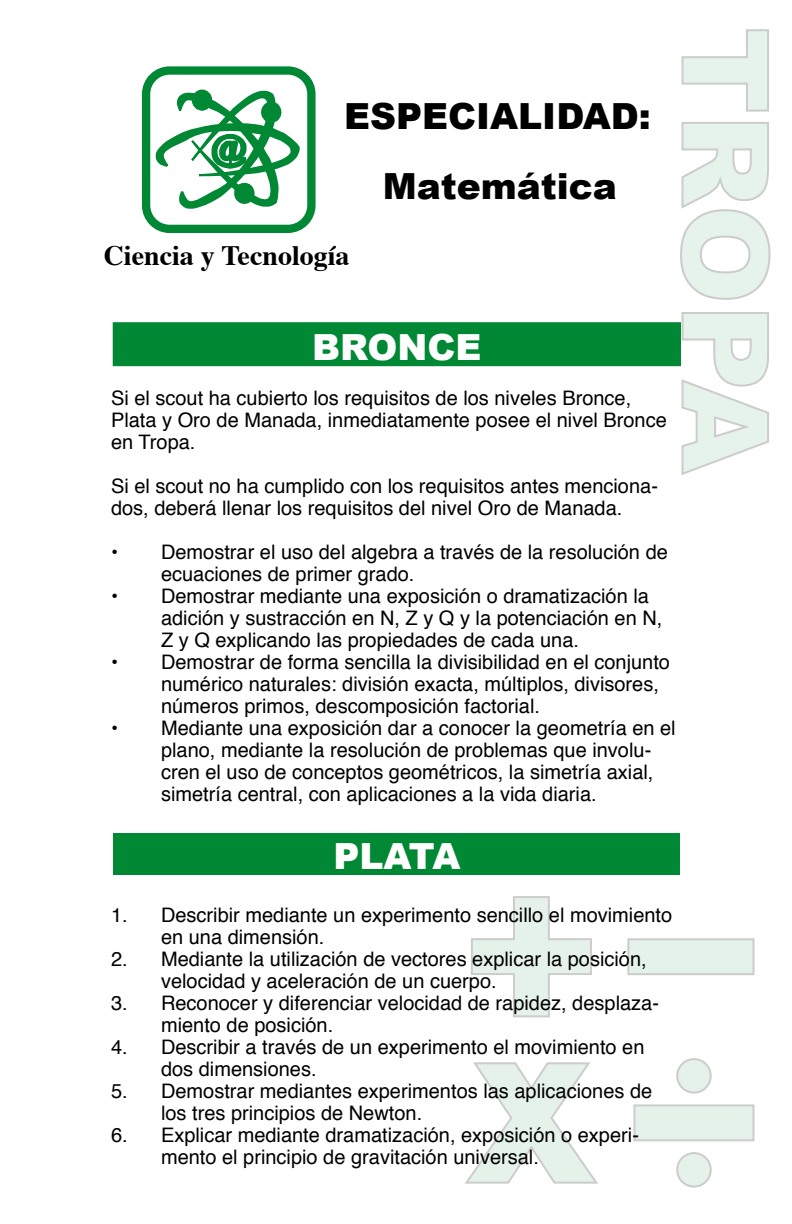
<style>
.page{position:relative;width:792px;height:1224px;background:#fff}
.page>*{position:absolute;margin:0;border:0;box-sizing:border-box;transform-origin:0 0}
.t1{font:900 119.6px "Arial";letter-spacing:-.01em;color:#e5f3eb}
.t2{font:900 36px/69.8px "Arial";color:#000;text-align:center}
.t3{font:900 36px "Arial";color:#fff}
.t4{font:700 28px "Times";color:#000}
.t5{font:20px/22px "Helvetica";color:#000}
</style>
<div class="page">
<svg style="left:471px;top:896px;width:121px;height:122px"></svg>
<div style="left:627px;top:938px;width:128px;height:37px;background:#e5f2ea;border:2px solid #ccc"></div>
<svg style="left:465px;top:1062px;width:133px;height:122px"></svg>
<svg style="left:633px;top:1058px;width:122px;height:130px"></svg>
<svg style="left:681px;top:29px;width:88px;height:83px"></svg>
<svg style="left:680px;top:122px;width:91px;height:178px"></svg>
<svg style="left:680px;top:312px;width:89px;height:163px"></svg>
<div style="left:114px;top:833px;width:566px;height:42px;background:#008834"></div>
<div style="left:113px;top:322px;width:568px;height:44px;background:#008834;border:2px solid #008834"></div>
<svg style="left:151px;top:88px;width:149px;height:121px"></svg>
<div style="left:142px;top:66px;width:174px;height:167px;border:8px solid #008834;border-radius:24px"></div>
<h1 class="t1" style="left:812px;top:27px;width:448px;rotate:90deg">TROPA</h1>
<h2 class="t2" style="left:344px;top:80px;width:308px">ESPECIALIDAD:<br>Matemática</h2>
<h3 class="t4" style="left:104px;top:229px;width:247px">Ciencia y Tecnología</h3>
<h2 class="t3" style="left:312px;top:321px;width:171px">BRONCE</h2>
<p class="t5" style="left:111px;top:388px;width:557px">Si el scout ha cubierto los requisitos de los niveles Bronce,<br>Plata y Oro de Manada, inmediatamente posee el nivel Bronce en Tropa.</p>
<p class="t5" style="left:111px;top:476px;width:548px">Si el scout no ha cumplido con los requisitos antes menciona&shy;dos, deberá llenar los requisitos del nivel Oro de Manada.</p>
<p class="t5" style="left:161px;top:542px;width:508px;text-indent:-50px">• Demostrar el uso del algebra a través de la resolución de ecuaciones de primer grado.</p>
<p class="t5" style="left:161px;top:586px;width:503px;text-indent:-50px">• Demostrar mediante una exposición o dramatización la adición y sustracción en N, Z y Q y la potenciación en N,<br>Z y Q explicando las propiedades de cada una.</p>
<p class="t5" style="left:161px;top:652px;width:511px;text-indent:-50px">• Demostrar de forma sencilla la divisibilidad en el conjunto numérico naturales: división exacta, múltiplos, divisores, números primos, descomposición factorial.</p>
<p class="t5" style="left:161px;top:718px;width:516px;text-indent:-50px">• Mediante una exposición dar a conocer la geometría en el plano, mediante la resolución de problemas que involu&shy;cren el uso de conceptos geométricos, la simetría axial, simetría central, con aplicaciones a la vida diaria.</p>
<h2 class="t3" style="left:333px;top:830px;width:129px">PLATA</h2>
<p class="t5" style="left:161px;top:905px;width:513px;text-indent:-50px">1. Describir mediante un experimento sencillo el movimiento en una dimensión.</p>
<p class="t5" style="left:161px;top:949px;width:487px;text-indent:-50px">2. Mediante la utilización de vectores explicar la posición, velocidad y aceleración de un cuerpo.</p>
<p class="t5" style="left:161px;top:993px;width:500px;text-indent:-50px">3. Reconocer y diferenciar velocidad de rapidez, desplaza&shy;miento de posición.</p>
<p class="t5" style="left:161px;top:1037px;width:485px;text-indent:-50px">4. Describir a través de un experimento el movimiento en dos dimensiones.</p>
<p class="t5" style="left:161px;top:1081px;width:493px;text-indent:-50px">5. Demostrar mediantes experimentos las aplicaciones de los tres principios de Newton.</p>
<p class="t5" style="left:161px;top:1125px;width:479px;text-indent:-50px">6. Explicar mediante dramatización, exposición o experi&shy;mento el principio de gravitación universal.</p>
</div>
